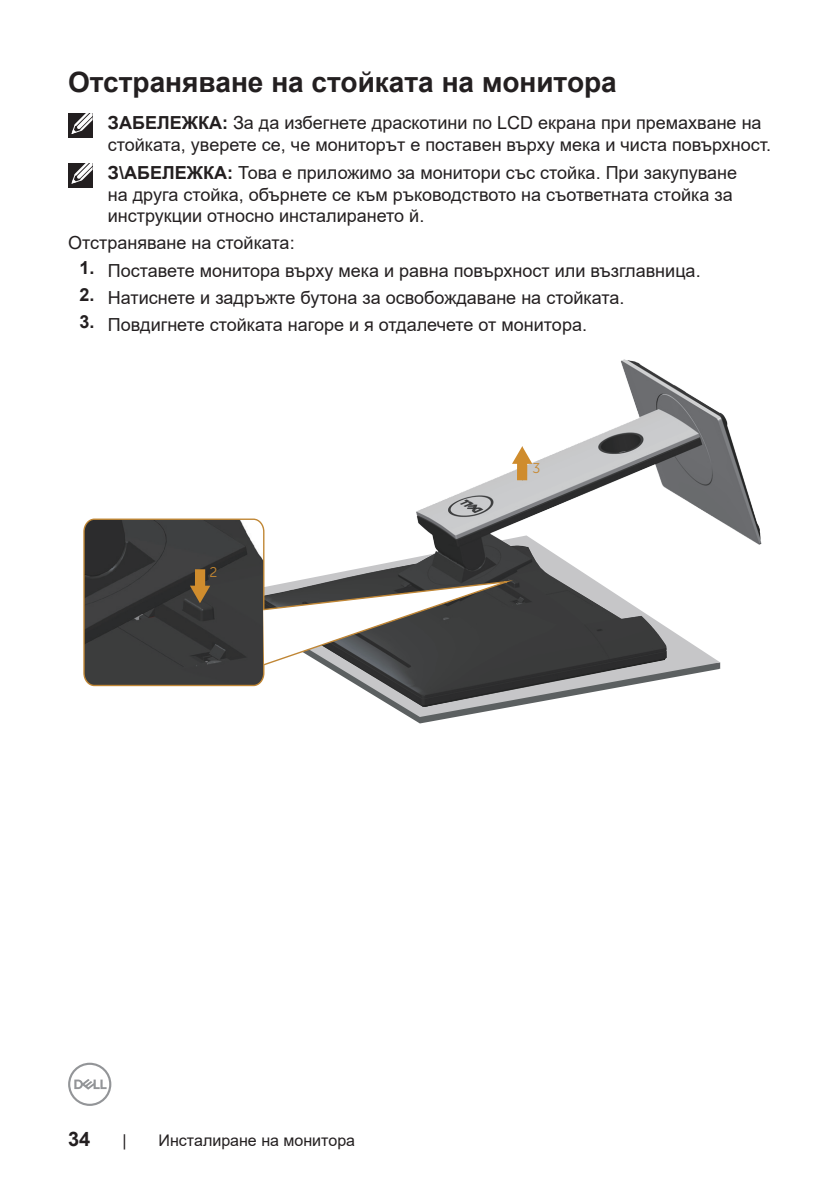
<style>
.page{position:relative;width:840px;height:1191px;background:#fff}
.page>*{position:absolute;margin:0;border:0;box-sizing:border-box;transform-origin:0 0}
.Head_2{font:700 28px "Arial";color:#231f20}
.t1{font:700 20px "Arial";color:#231f20}
.text{font:18px/21.6px "Arial";color:#231f20}
.text_item_umber_2{font:18px "Arial";color:#231f20}
.text_item_number{font:18px "Arial";color:#231f20}
.t2{font:16px "Arial";color:#231f20}
.t3{font:14px "Museo Sans For Dell 300";color:#c78830}
.s1{font-weight:700}
</style>
<div class="page">
<svg style="left:68px;top:1062px;width:43px;height:44px"></svg>
<div style="left:68px;top:113px;width:24px;height:24px;background:#231f20"></div>
<svg style="left:71px;top:113px;width:22px;height:22px"></svg>
<div style="left:68px;top:163px;width:24px;height:24px;background:#231f20"></div>
<svg style="left:71px;top:163px;width:22px;height:22px"></svg>
<svg style="left:391px;top:706px;width:125px;height:11px"></svg>
<img style="left:360px;top:359px;width:402px;height:347px">
<svg style="left:511px;top:446px;width:21px;height:34px"></svg>
<svg style="left:83px;top:518px;width:436px;height:169px"></svg>
<p class="Head_2" style="left:68px;top:62px;width:550px">Отстраняване на стойката на монитора</p>
<p class="text" style="left:108px;top:112px;width:664px"><span class="s1">ЗАБЕЛЕЖКА:</span> За да избегнете драскотини по LCD екрана при премахване на стойката, уверете се, че мониторът е поставен върху мека и чиста повърхност.</p>
<p class="text" style="left:108px;top:162px;width:630px"><span class="s1">З\АБЕЛЕЖКА:</span> Това е приложимо за монитори със стойка. При закупуване на друга стойка, обърнете се към ръководството на съответната стойка за инструкции относно инсталирането й.</p>
<p class="text" style="left:68px;top:232px;width:228px">Отстраняване на стойката:</p>
<p class="text_item_number" style="left:79px;top:258px;width:622px"><sup>1.</sup> Поставете монитора върху мека и равна повърхност или възглавница.</p>
<p class="text_item_umber_2" style="left:79px;top:285px;width:546px"><sup>2.</sup> Натиснете и задръжте бутона за освобождаване на стойката.</p>
<p class="text_item_umber_2" style="left:79px;top:312px;width:509px"><sup>3.</sup> Повдигнете стойката нагоре и я отдалечете от монитора.</p>
<p class="t3" style="left:209px;top:565px;width:9px">2</p>
<p class="t3" style="left:532px;top:461px;width:9px">3</p>
<p class="t1" style="left:68px;top:1124px;width:24px">34</p>
<p class="t2" style="left:122px;top:1129px;width:6px">|</p>
<p class="t2" style="left:158px;top:1129px;width:198px">Инсталиране на монитора</p>
</div>
